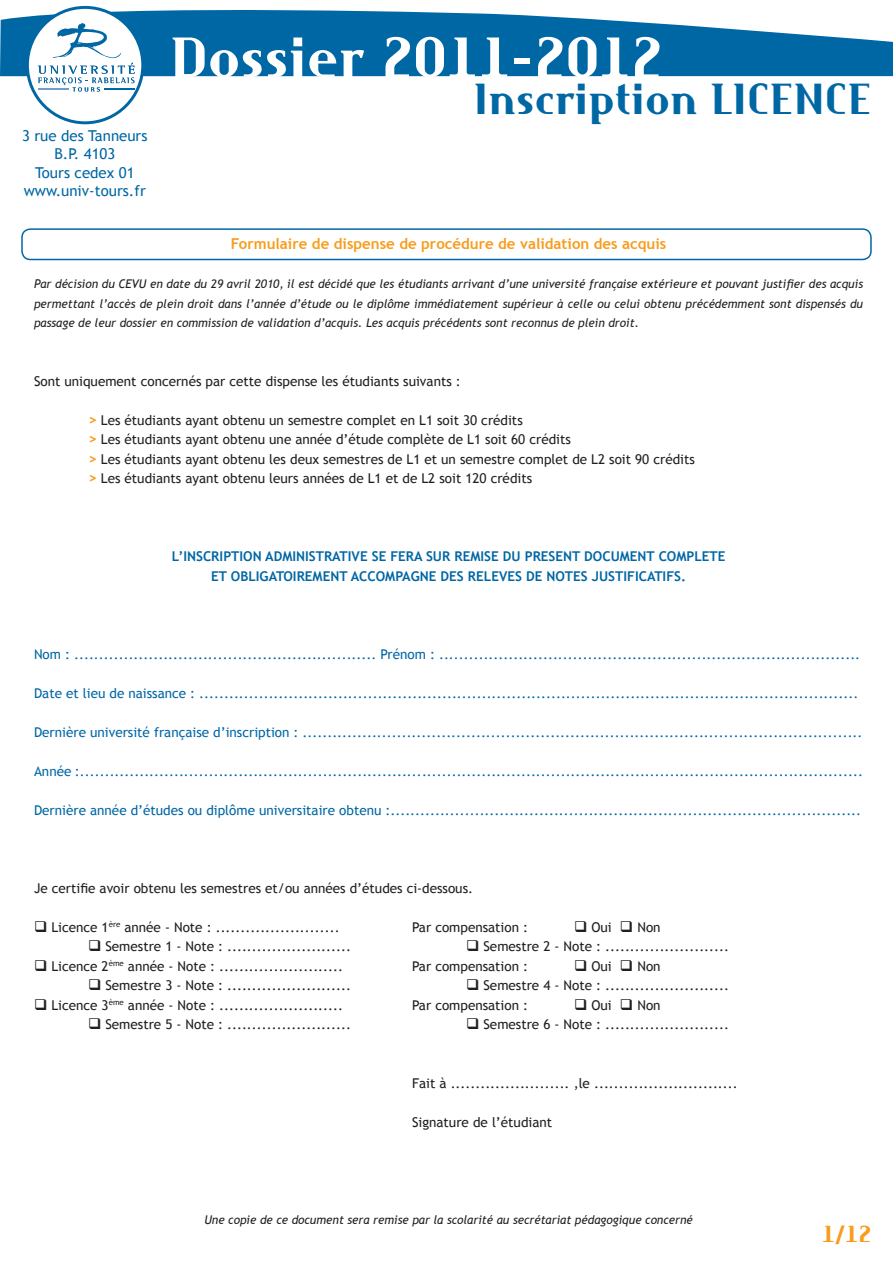
<style>
.page{position:relative;width:893px;height:1263px;background:#fff}
.page>*{position:absolute;margin:0;border:0;box-sizing:border-box;transform-origin:0 0}
.t1{font:700 58.5px "Maverick";color:#fff}
.t2{font:700 45px "Maverick";color:#0067a5}
.t3{font:700 24px "Maverick";color:#f89c1c}
.t4{font:15px/18px "Trebuchet MS";color:#0067a5;text-align:center}
.t5{font:700 15px "Trebuchet MS";color:#f89c1c}
.t6{font:13.5px/19.5px "Trebuchet MS";color:#231f20}
.t7{font:13.5px "Trebuchet MS";color:#0067a5}
.t8{font:700 13.5px/19.5px "Trebuchet MS";color:#0067a5;text-align:center}
.t9{font:italic 12px/19.5px "Trebuchet MS";color:#231f20;text-align:justify}
.s1{font-weight:700;font-size:15px;color:#f89c1c}
</style>
<div class="page">
<svg style="left:0;top:5px;width:893px;height:71px;fill:#0067a5"></svg>
<div style="left:27px;top:7px;width:116px;height:116px;background:#fff;border-radius:50%"></div>
<div style="left:26px;top:6px;width:118px;height:118px;border:3px solid #0067a5;border-radius:50%"></div>
<svg style="left:38px;top:23px;width:97px;height:69px"></svg>
<hr style="left:38px;top:89px;width:31px;height:1px;background:#719fcb">
<hr style="left:104px;top:89px;width:31px;height:1px;background:#0067a5">
<div style="left:21px;top:228px;width:851px;height:32px;border:2px solid #0067a5;border-radius:9px"></div>
<h1 class="t1" style="left:170px;top:22px;width:494px">Dossier 2011-2012</h1>
<p class="t4" style="left:22px;top:127px;width:127px">3 rue des Tanneurs<br>B.P. 4103<br>Tours cedex 01 www.univ-tours.fr</p>
<h2 class="t2" style="left:474px;top:71px;width:399px">Inscription LICENCE</h2>
<p class="t5" style="left:231px;top:234px;width:437px">Formulaire de dispense de procédure de validation des acquis</p>
<p class="t9" style="left:34px;top:274px;width:831px">Par décision du CEVU en date du 29 avril 2010, il est décidé que les étudiants arrivant d’une université française extérieure et pouvant justifier des acquis permettant l’accès de plein droit dans l’année d’étude ou le diplôme immédiatement supérieur à celle ou celui obtenu précédemment sont dispensés du passage de leur dossier en commission de validation d’acquis. Les acquis précédents sont reconnus de plein droit.</p>
<p class="t6" style="left:34px;top:371px;width:428px">Sont uniquement concernés par cette dispense les étudiants suivants :</p>
<p class="t6" style="left:88px;top:410px;width:608px"><span class="s1">&gt;</span> Les étudiants ayant obtenu un semestre complet en L1 soit 30 crédits<br><span class="s1">&gt;</span> Les étudiants ayant obtenu une année d’étude complète de L1 soit 60 crédits<br><span class="s1">&gt;</span> Les étudiants ayant obtenu les deux semestres de L1 et un semestre complet de L2 soit 90 crédits <span class="s1">&gt;</span> Les étudiants ayant obtenu leurs années de L1 et de L2 soit 120 crédits</p>
<p class="t8" style="left:172px;top:546px;width:555px">L’INSCRIPTION ADMINISTRATIVE SE FERA SUR REMISE DU PRESENT DOCUMENT COMPLETE<br>ET OBLIGATOIREMENT ACCOMPAGNE DES RELEVES DE NOTES JUSTIFICATIFS.</p>
<p class="t7" style="left:34px;top:646px;width:828px">Nom : ............................................................. Prénom : .....................................................................................</p>
<p class="t7" style="left:34px;top:685px;width:826px">Date et lieu de naissance : .....................................................................................................................................</p>
<p class="t7" style="left:34px;top:724px;width:830px">Dernière université française d’inscription : .................................................................................................................</p>
<p class="t7" style="left:34px;top:763px;width:830px">Année :..............................................................................................................................................................</p>
<p class="t7" style="left:34px;top:802px;width:829px">Dernière année d’études ou diplôme universitaire obtenu :...............................................................................................</p>
<p class="t6" style="left:34px;top:878px;width:441px">Je certifie avoir obtenu les semestres et/ou années d’études ci-dessous.</p>
<p class="t6" style="left:34px;top:917px;width:307px">❑ Licence 1<sup>ère</sup> année - Note : .........................</p>
<p class="t6" style="left:412px;top:917px;width:118px">Par compensation :</p>
<p class="t6" style="left:574px;top:917px;width:88px">❑ Oui ❑ Non</p>
<p class="t6" style="left:88px;top:937px;width:264px">❑ Semestre 1 - Note : .........................</p>
<p class="t6" style="left:466px;top:937px;width:264px">❑ Semestre 2 - Note : .........................</p>
<p class="t6" style="left:34px;top:956px;width:311px">❑ Licence 2<sup>ème</sup> année - Note : .........................</p>
<p class="t6" style="left:412px;top:956px;width:118px">Par compensation :</p>
<p class="t6" style="left:574px;top:956px;width:88px">❑ Oui ❑ Non</p>
<p class="t6" style="left:88px;top:976px;width:264px">❑ Semestre 3 - Note : .........................</p>
<p class="t6" style="left:466px;top:976px;width:264px">❑ Semestre 4 - Note : .........................</p>
<p class="t6" style="left:34px;top:995px;width:311px">❑ Licence 3<sup>ème</sup> année - Note : .........................</p>
<p class="t6" style="left:412px;top:995px;width:118px">Par compensation :</p>
<p class="t6" style="left:574px;top:995px;width:88px">❑ Oui ❑ Non</p>
<p class="t6" style="left:88px;top:1015px;width:264px">❑ Semestre 5 - Note : .........................</p>
<p class="t6" style="left:466px;top:1015px;width:264px">❑ Semestre 6 - Note : .........................</p>
<p class="t6" style="left:412px;top:1073px;width:327px">Fait à ........................ ,le .............................</p>
<p class="t6" style="left:412px;top:1112px;width:142px">Signature de l’étudiant</p>
<p class="t9" style="left:204px;top:1210px;width:490px">Une copie de ce document sera remise par la scolarité au secrétariat pédagogique concerné</p>
<h3 class="t3" style="left:822px;top:1219px;width:51px">1/12</h3>
</div>
